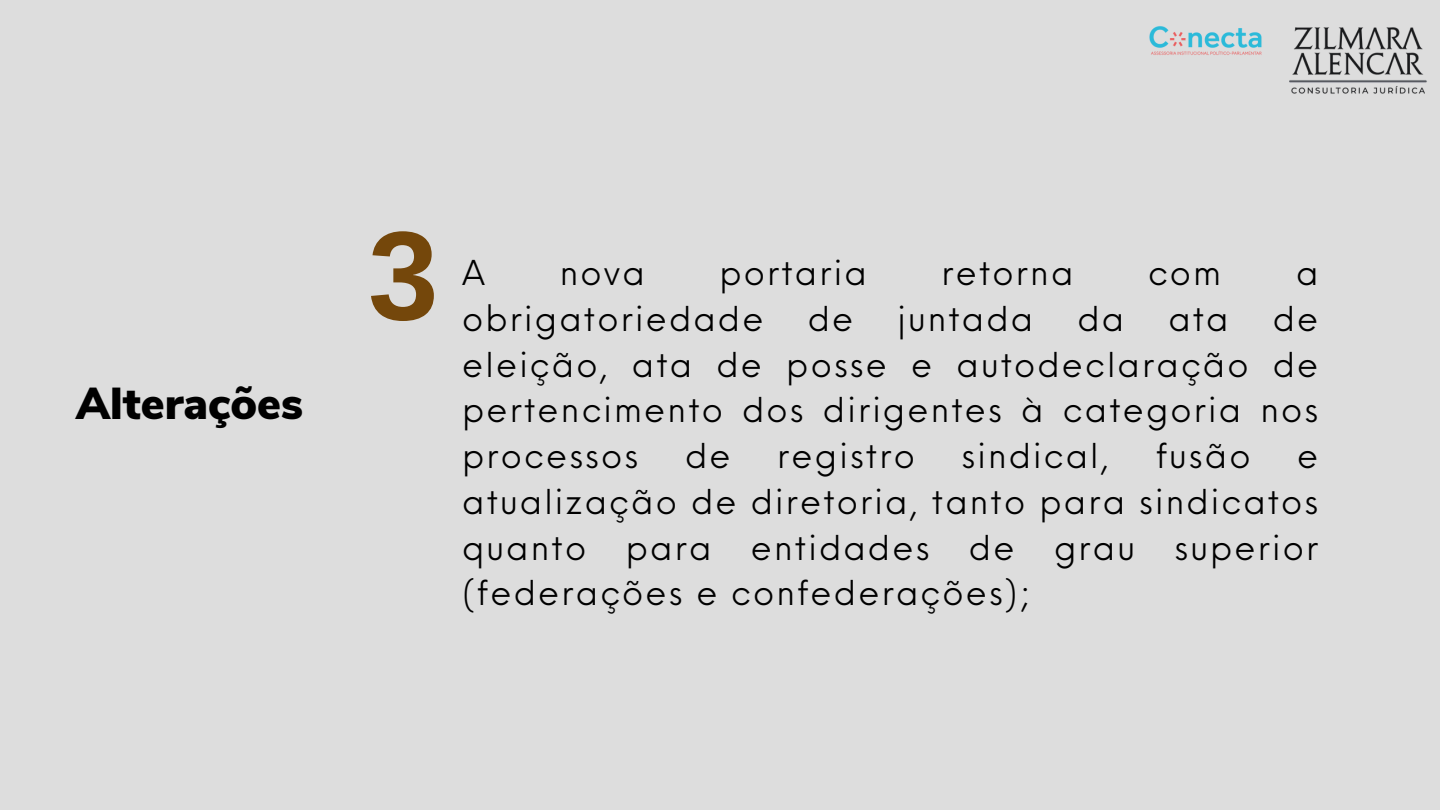
<style>
.page{position:relative;width:1440px;height:810px;background:#ddd}
.page>*{position:absolute;margin:0;border:0;box-sizing:border-box;transform-origin:0 0}
.t1{font:700 126.5px "Arimo";color:#74470b}
.t2{font:900 44.7px "Nunito Sans";color:#000}
.t3{font:33.5px/45.8px "Neue Einstellung";letter-spacing:.065em;color:#000;text-align:justify}
</style>
<div class="page">
<img style="left:1289px;top:27px;width:138px;height:67px">
<img style="left:1149px;top:26px;width:113px;height:29px">
<p class="t2" style="left:76px;top:374px;width:228px">Alterações</p>
<p class="t1" style="left:368px;top:205px;width:72px">3</p>
<p class="t3" style="left:462px;top:247px;width:24px">A</p>
<p class="t3" style="left:560px;top:247px;width:87px">nova</p>
<p class="t3" style="left:719px;top:247px;width:149px">portaria</p>
<p class="t3" style="left:942px;top:247px;width:133px">retorna</p>
<p class="t3" style="left:1148px;top:247px;width:75px">com</p>
<p class="t3" style="left:1296px;top:247px;width:24px">a</p>
<p class="t3" style="left:462px;top:292px;width:303px">obrigatoriedade</p>
<p class="t3" style="left:808px;top:292px;width:47px">de</p>
<p class="t3" style="left:897px;top:292px;width:137px">juntada</p>
<p class="t3" style="left:1077px;top:292px;width:48px">da</p>
<p class="t3" style="left:1168px;top:292px;width:62px">ata</p>
<p class="t3" style="left:462px;top:292px;width:858px;text-indent:811px">de eleição, ata de posse e autodeclaração de pertencimento dos dirigentes à categoria nos processos</p>
<p class="t3" style="left:685px;top:430px;width:47px">de</p>
<p class="t3" style="left:777px;top:430px;width:139px">registro</p>
<p class="t3" style="left:962px;top:430px;width:149px">sindical,</p>
<p class="t3" style="left:1156px;top:430px;width:96px">fusão</p>
<p class="t3" style="left:462px;top:430px;width:858px;text-indent:835px">e atualização de diretoria, tanto para sindicatos quanto para entidades de grau superior (federações e confederações);</p>
</div>
